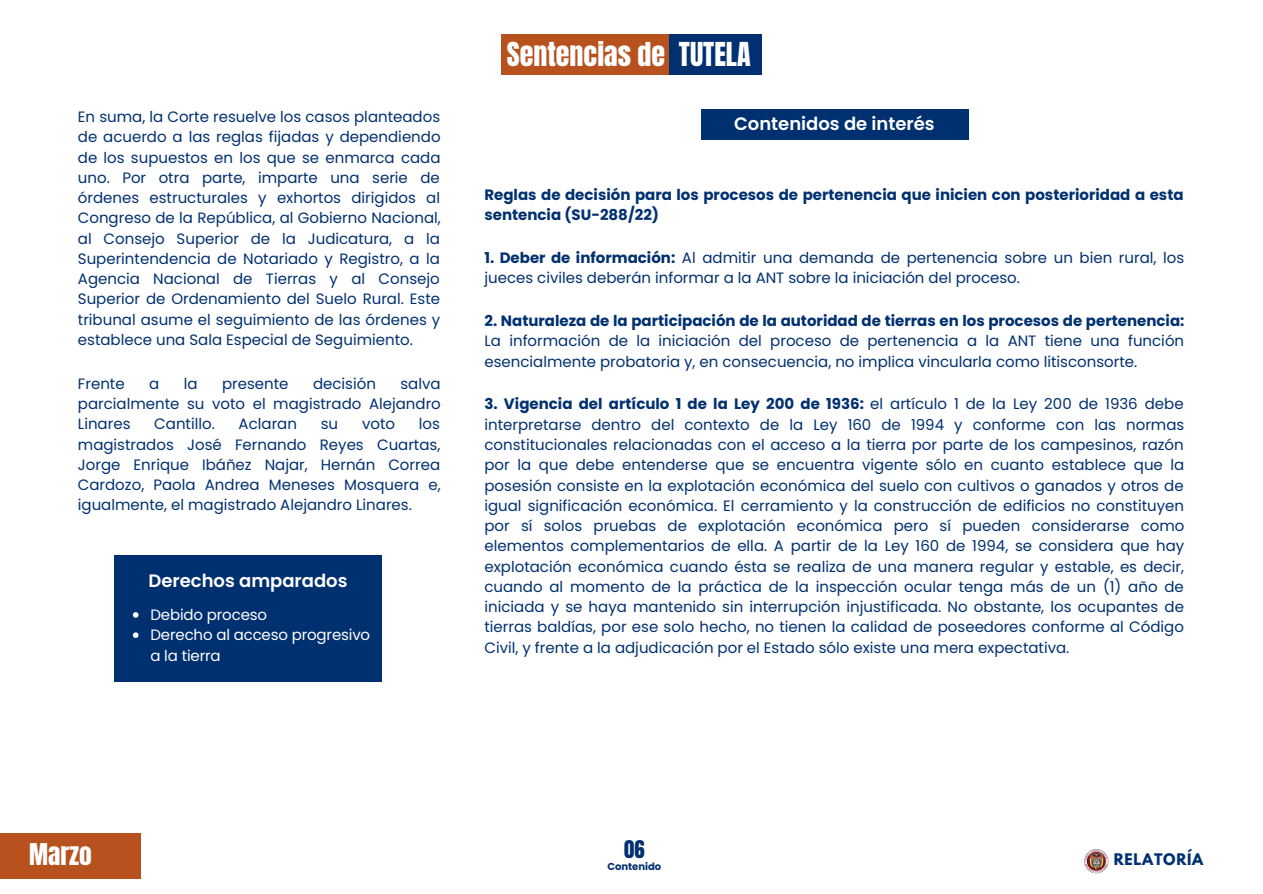
<style>
.page{position:relative;width:1263px;height:894px;background:#fff}
.page>*{position:absolute;margin:0;border:0;box-sizing:border-box;transform-origin:0 0}
.t1{font:28.05px "Anton";color:#fff}
.t2{font:25.5px "Anton";color:#fff}
.t3{font:20.7px "Anton";color:#003070}
.t4{font:600 18px "Poppins";color:#fff}
.t5{font:15px/20.2px "Poppins";color:#003070;text-align:justify}
.t6{font:700 15px/20.2px "Poppins";color:#003070}
.t7{font:15px/20.2px "Poppins";letter-spacing:-.01em;color:#fff}
.t8{font:700 14.1px "League Spartan";letter-spacing:.05em;color:#003070}
.t9{font:700 10.05px "Poppins";color:#003070}
.s1{font-weight:700}
</style>
<div class="page">
<div style="left:501px;top:34px;width:168px;height:40px;background:#b7511d"></div>
<div style="left:669px;top:34px;width:92px;height:40px;background:#003070"></div>
<img style="left:1084px;top:849px;width:24px;height:23px">
<div style="left:114px;top:554px;width:268px;height:127px;background:#003070"></div>
<svg style="left:133px;top:612px;width:5px;height:5px"></svg>
<svg style="left:133px;top:632px;width:5px;height:5px"></svg>
<div style="left:701px;top:109px;width:267px;height:30px;background:#003070"></div>
<div style="left:0;top:832px;width:141px;height:46px;background:#b7511d"></div>
<p class="t5" style="left:78px;top:107px;width:364px">En suma, la Corte resuelve los casos planteados de acuerdo a las reglas fijadas y dependiendo de los supuestos en los que se enmarca cada uno. Por otra parte, imparte una serie de órdenes estructurales y exhortos dirigidos al Congreso de la República, al Gobierno Nacional, al Consejo Superior de la Judicatura, a la Superintendencia de Notariado y Registro, a la Agencia Nacional de Tierras y al Consejo Superior de Ordenamiento del Suelo Rural. Este tribunal asume el seguimiento de las órdenes y establece una Sala Especial de Seguimiento.</p>
<p class="t5" style="left:78px;top:373px;width:48px">Frente</p>
<p class="t5" style="left:149px;top:373px;width:12px">a</p>
<p class="t5" style="left:184px;top:373px;width:15px">la</p>
<p class="t5" style="left:222px;top:373px;width:68px">presente</p>
<p class="t5" style="left:313px;top:373px;width:64px">decisión</p>
<p class="t5" style="left:78px;top:373px;width:364px;text-indent:322px">salva parcialmente su voto el magistrado Alejandro Linares</p>
<p class="t5" style="left:154px;top:414px;width:62px">Cantillo.</p>
<p class="t5" style="left:239px;top:414px;width:60px">Aclaran</p>
<p class="t5" style="left:321px;top:414px;width:19px">su</p>
<p class="t5" style="left:362px;top:414px;width:35px">voto</p>
<p class="t5" style="left:78px;top:414px;width:364px;text-indent:341px">los magistrados José Fernando Reyes Cuartas, Jorge Enrique Ibáñez Najar, Hernán Correa Cardozo, Paola Andrea Meneses Mosquera e, igualmente, el magistrado Alejandro Linares.</p>
<p class="t4" style="left:148px;top:568px;width:201px">Derechos amparados</p>
<p class="t7" style="left:150px;top:604px;width:118px">Debido proceso</p>
<p class="t7" style="left:150px;top:624px;width:221px">Derecho al acceso progresivo a la tierra</p>
<p class="t1" style="left:507px;top:34px;width:160px">Sentencias de</p>
<p class="t1" style="left:679px;top:34px;width:73px">TUTELA</p>
<p class="t4" style="left:734px;top:111px;width:202px">Contenidos de interés</p>
<p class="t6" style="left:484px;top:184px;width:701px">Reglas de decisión para los procesos de pertenencia que inicien con posterioridad a esta sentencia (SU-288/22)</p>
<p class="t5" style="left:484px;top:247px;width:701px"><span class="s1">1. Deber de información:</span> Al admitir una demanda de pertenencia sobre un bien rural, los jueces civiles deberán informar a la ANT sobre la iniciación del proceso.</p>
<p class="t5" style="left:484px;top:310px;width:701px"><span class="s1">2. Naturaleza de la participación de la autoridad de tierras en los procesos de pertenencia:<br></span>La información de la iniciación del proceso de pertenencia a la ANT tiene una función esencialmente probatoria y, en consecuencia, no implica vincularla como litisconsorte.</p>
<p class="t5" style="left:484px;top:394px;width:701px"><span class="s1">3. Vigencia del artículo 1 de la Ley 200 de 1936:</span> el artículo 1 de la Ley 200 de 1936 debe interpretarse dentro del contexto de la Ley 160 de 1994 y conforme con las normas constitucionales relacionadas con el acceso a la tierra por parte de los campesinos, razón por la que debe entenderse que se encuentra vigente sólo en cuanto establece que la posesión consiste en la explotación económica del suelo con cultivos o ganados y otros de igual significación económica. El cerramiento y la construcción de edificios no constituyen por sí solos pruebas de explotación económica pero sí pueden considerarse como elementos complementarios de ella. A partir de la Ley 160 de 1994, se considera que hay explotación económica cuando ésta se realiza de una manera regular y estable, es decir, cuando al momento de la práctica de la inspección ocular tenga más de un (1) año de iniciada y se haya mantenido sin interrupción injustificada. No obstante, los ocupantes de tierras baldías, por ese solo hecho, no tienen la calidad de poseedores conforme al Código Civil, y frente a la adjudicación por el Estado sólo existe una mera expectativa.</p>
<p class="t2" style="left:29px;top:836px;width:64px">Marzo</p>
<p class="t3" style="left:624px;top:833px;width:22px">06</p>
<p class="t9" style="left:607px;top:859px;width:55px">Contenido</p>
<p class="t8" style="left:1114px;top:852px;width:91px">RELATORÍA</p>
</div>
